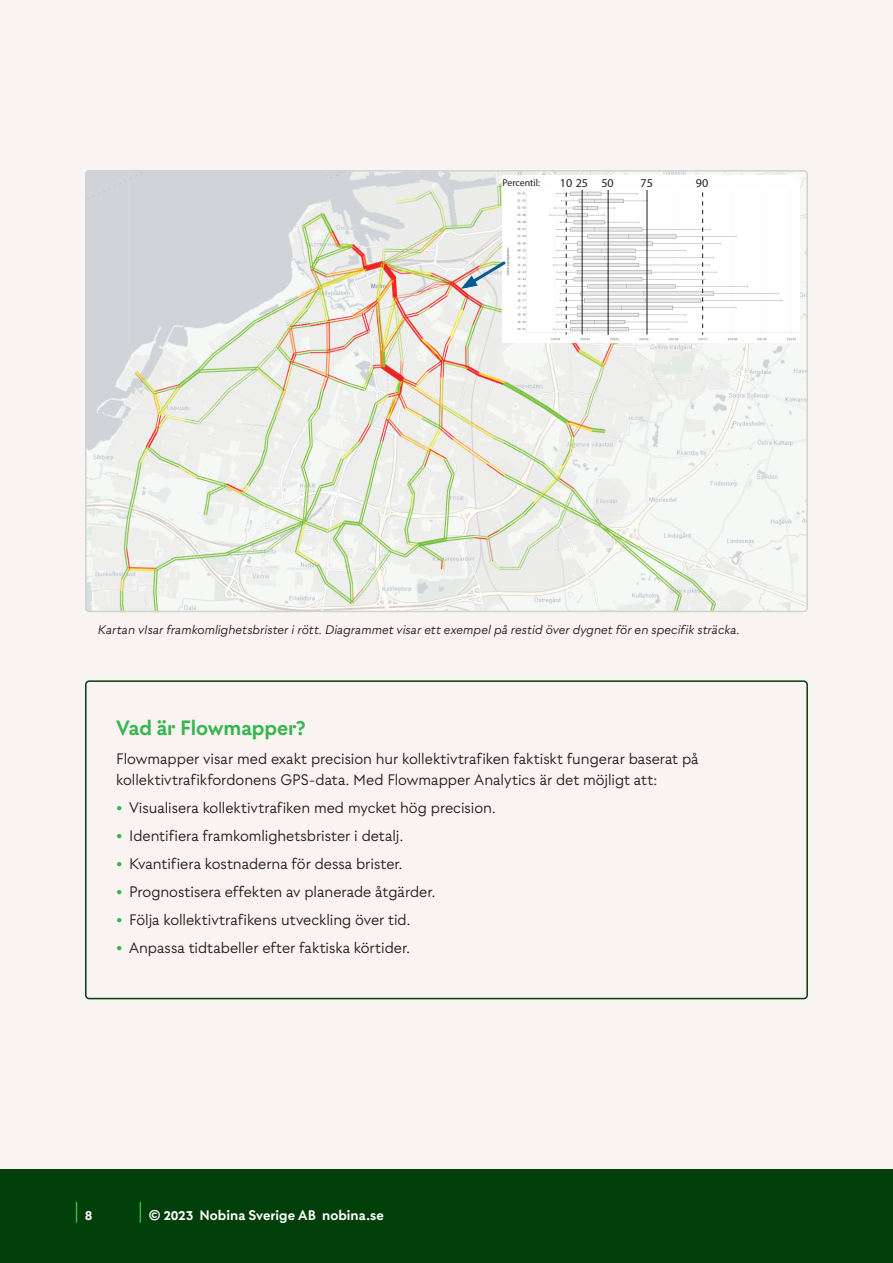
<style>
.page{position:relative;width:893px;height:1263px;background:#f9f4f1}
.page>*{position:absolute;margin:0;border:0;box-sizing:border-box;transform-origin:0 0}
.Rubrik_3{font:22.5px "Nobina Headline";letter-spacing:-.005em;color:#38b551}
.Brödtext{font:16.5px/21px "Nobina Text";color:#231f20}
.t1{font:700 15px "Nobina Text";letter-spacing:.005em;color:#fff}
.Bildtext{font:italic 13.5px "Nobina Text";letter-spacing:.01em;color:#231f20}
.t2{font:12px "Myriad Pro";color:#231f20}
.t3{font:9.9px "Myriad Pro";color:#231f20}
.s1{font-weight:700;color:#38b551}
</style>
<div class="page">
<div style="left:0;top:1169px;width:893px;height:94px;background:#003f09"></div>
<svg style="left:76px;top:1202px;width:1px;height:21px"></svg>
<svg style="left:140px;top:1202px;width:1px;height:21px"></svg>
<img style="left:85px;top:173px;width:720px;height:439px">
<img style="left:502px;top:189px;width:297px;height:154px">
<hr style="left:582px;top:186px;width:1px;height:149px;background:#231f20">
<svg style="left:566px;top:189px;width:1px;height:146px"></svg>
<svg style="left:702px;top:189px;width:1px;height:146px"></svg>
<hr style="left:647px;top:186px;width:1px;height:149px;background:#231f20">
<hr style="left:608px;top:186px;width:1px;height:149px;background:#231f20">
<div style="left:502px;top:175px;width:297px;height:14px;background:#fefefe"></div>
<div style="left:85px;top:170px;width:723px;height:442px;border:2px solid #d1d2d4;border-radius:4px"></div>
<div style="left:85px;top:680px;width:723px;height:319px;border:2px solid #003f09;border-radius:4px"></div>
<svg style="left:461px;top:259px;width:47px;height:30px"></svg>
<p class="t3" style="left:502px;top:176px;width:39px">Percentil:</p>
<p class="t2" style="left:560px;top:175px;width:55px">10 25 50</p>
<p class="t2" style="left:640px;top:175px;width:14px">75</p>
<p class="t2" style="left:696px;top:175px;width:14px">90</p>
<p class="Bildtext" style="left:98px;top:622px;width:643px">Kartan vIsar framkomlighetsbrister i rött. Diagrammet visar ett exempel på restid över dygnet för en specifik sträcka.</p>
<p class="Rubrik_3" style="left:116px;top:715px;width:191px">Vad är Flowmapper?</p>
<p class="Brödtext" style="left:116px;top:748px;width:584px">Flowmapper visar med exakt precision hur kollektivtrafiken faktiskt fungerar baserat på kollektivtrafikfordonens GPS-data. Med Flowmapper Analytics är det möjligt att:</p>
<p class="Brödtext" style="left:116px;top:797px;width:381px"><span class="s1">•</span> Visualisera kollektivtrafiken med mycket hög precision.</p>
<p class="Brödtext" style="left:116px;top:825px;width:288px"><span class="s1">•</span> Identifiera framkomlighetsbrister i detalj.</p>
<p class="Brödtext" style="left:116px;top:853px;width:288px"><span class="s1">•</span> Kvantifiera kostnaderna för dessa brister.</p>
<p class="Brödtext" style="left:116px;top:881px;width:320px"><span class="s1">•</span> Prognostisera effekten av planerade åtgärder.</p>
<p class="Brödtext" style="left:116px;top:909px;width:295px"><span class="s1">•</span> Följa kollektivtrafikens utveckling över tid.</p>
<p class="Brödtext" style="left:116px;top:937px;width:295px"><span class="s1">•</span> Anpassa tidtabeller efter faktiska körtider.</p>
<p class="t1" style="left:85px;top:1207px;width:9px">8</p>
<p class="t1" style="left:149px;top:1207px;width:237px">© 2023 Nobina Sverige AB nobina.se</p>
</div>
